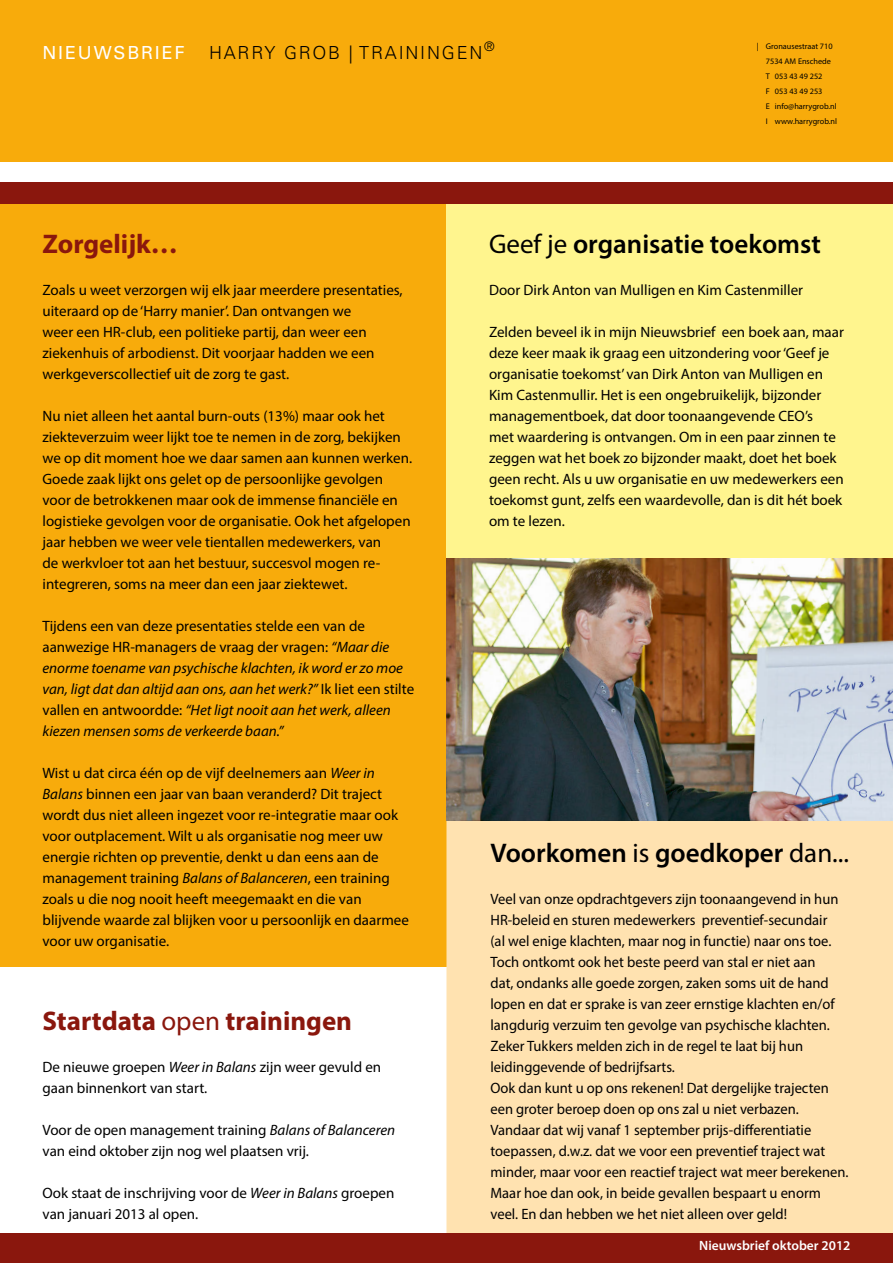
<style>
.page{position:relative;width:893px;height:1263px;background:#fff}
.page>*{position:absolute;margin:0;border:0;box-sizing:border-box;transform-origin:0 0}
.t1{font:600 27px "Myriad Pro";color:#000}
.t2{font:700 27px "Myriad Pro";color:#8a170d}
.t3{font:300 18px "Univers LT Std";letter-spacing:.1em;color:#000}
.t4{font:18px "Univers LT Std";letter-spacing:.1em;color:#fff}
.t5{font:15px/21px "Myriad Pro";color:#000}
.t6{font:italic 15px/21px "Myriad Pro";color:#000}
.t7{font:600 13.5px "Myriad Pro";color:#fff}
.t8{font:8.25px/15px "Myriad Pro";color:#000}
.s1{font-style:normal}
.s2{font-style:italic}
.s3{font-weight:400}
</style>
<div class="page">
<div style="left:0;top:0;width:893px;height:162px;background:#f8ab0b"></div>
<div style="left:0;top:204px;width:446px;height:784px;background:#f8ab0b"></div>
<div style="left:0;top:967px;width:446px;height:266px;background:#fff"></div>
<div style="left:446px;top:199px;width:447px;height:474px;background:#fff58e"></div>
<div style="left:0;top:183px;width:893px;height:21px;background:#8a170d"></div>
<div style="left:446px;top:820px;width:447px;height:413px;background:#ffe2b0"></div>
<img style="left:446px;top:558px;width:447px;height:262px">
<div style="left:0;top:1233px;width:893px;height:30px;background:#8a170d"></div>
<p class="t4" style="left:43px;top:42px;width:144px">NIEUWSBRIEF</p>
<p class="t3" style="left:209px;top:42px;width:287px">HARRY GROB | TRAININGEN<sup>®</sup></p>
<p class="t8" style="left:766px;top:38px;width:73px;text-indent:-9px">| Gronausestraat 710<br>7534 AM Enschede<br>T 053 43 49 252<br>F 053 43 49 253<br>E info@harrygrob.nl<br>I www.harrygrob.nl</p>
<h1 class="t2" style="left:43px;top:226px;width:137px">Zorgelijk…</h1>
<p class="t5" style="left:43px;top:279px;width:362px">Zoals u weet verzorgen wij elk jaar meerdere presentaties, uiteraard op de ‘Harry manier’. Dan ontvangen we<br>weer een HR-club, een politieke partij, dan weer een ziekenhuis of arbodienst. Dit voorjaar hadden we een werkgeverscollectief uit de zorg te gast.</p>
<p class="t5" style="left:43px;top:405px;width:371px">Nu niet alleen het aantal burn-outs (13%) maar ook het ziekteverzuim weer lijkt toe te nemen in de zorg, bekijken we op dit moment hoe we daar samen aan kunnen werken.<br>Goede zaak lijkt ons gelet op de persoonlijke gevolgen voor de betrokkenen maar ook de immense financiële en logistieke gevolgen voor de organisatie. Ook het afgelopen jaar hebben we weer vele tientallen medewerkers, van<br>de werkvloer tot aan het bestuur, succesvol mogen re&shy;integreren, soms na meer dan een jaar ziektewet.</p>
<p class="t6" style="left:43px;top:615px;width:373px"><span class="s1">Tijdens een van deze presentaties stelde een van de aanwezige HR-managers de vraag der vragen:</span> “Maar die enorme toename van psychische klachten, ik word er zo moe van, ligt dat dan altijd aan ons, aan het werk?” <span class="s1">Ik liet een stilte vallen en antwoordde:</span> “Het ligt nooit aan het werk, alleen kiezen mensen soms de verkeerde baan.”</p>
<p class="t5" style="left:43px;top:762px;width:368px">Wist u dat circa één op de vijf deelnemers aan <span class="s2">Weer in Balans</span> binnen een jaar van baan veranderd? Dit traject wordt dus niet alleen ingezet voor re-integratie maar ook voor outplacement. Wilt u als organisatie nog meer uw energie richten op preventie, denkt u dan eens aan de management training <span class="s2">Balans of Balanceren</span>, een training zoals u die nog nooit heeft meegemaakt en die van blijvende waarde zal blijken voor u persoonlijk en daarmee voor uw organisatie.</p>
<h1 class="t2" style="left:43px;top:1003px;width:311px">Startdata <span class="s3">open</span> trainingen</h1>
<p class="t5" style="left:43px;top:1056px;width:340px">De nieuwe groepen <span class="s2">Weer in Balans</span> zijn weer gevuld en gaan binnenkort van start.</p>
<p class="t5" style="left:43px;top:1119px;width:354px">Voor de open management training <span class="s2">Balans of Balanceren </span>van eind oktober zijn nog wel plaatsen vrij.</p>
<p class="t5" style="left:43px;top:1182px;width:353px">Ook staat de inschrijving voor de <span class="s2">Weer in Balans</span> groepen van januari 2013 al open.</p>
<h1 class="t1" style="left:489px;top:227px;width:333px"><span class="s3">Geef je</span> organisatie toekomst</h1>
<p class="t5" style="left:489px;top:279px;width:316px">Door Dirk Anton van Mulligen en Kim Castenmiller</p>
<p class="t5" style="left:489px;top:321px;width:356px">Zelden beveel ik in mijn Nieuwsbrief een boek aan, maar deze keer maak ik graag een uitzondering voor ‘Geef je organisatie toekomst’ van Dirk Anton van Mulligen en Kim Castenmullir. Het is een ongebruikelijk, bijzonder managementboek, dat door toonaangevende CEO’s<br>met waardering is ontvangen. Om in een paar zinnen te zeggen wat het boek zo bijzonder maakt, doet het boek geen recht. Als u uw organisatie en uw medewerkers een toekomst gunt, zelfs een waardevolle, dan is dit hét boek om te lezen.</p>
<h1 class="t1" style="left:490px;top:836px;width:360px">Voorkomen <span class="s3">is</span> goedkoper <span class="s3">dan...</span></h1>
<p class="t5" style="left:490px;top:888px;width:360px">Veel van onze opdrachtgevers zijn toonaangevend in hun HR-beleid en sturen medewerkers preventief-secundair<br>(al wel enige klachten, maar nog in functie) naar ons toe.<br>Toch ontkomt ook het beste peerd van stal er niet aan<br>dat, ondanks alle goede zorgen, zaken soms uit de hand lopen en dat er sprake is van zeer ernstige klachten en/of langdurig verzuim ten gevolge van psychische klachten.<br>Zeker Tukkers melden zich in de regel te laat bij hun leidinggevende of bedrijfsarts.<br>Ook dan kunt u op ons rekenen! Dat dergelijke trajecten een groter beroep doen op ons zal u niet verbazen.<br>Vandaar dat wij vanaf 1 september prijs-differentiatie toepassen, d.w.z. dat we voor een preventief traject wat minder, maar voor een reactief traject wat meer berekenen.<br>Maar hoe dan ook, in beide gevallen bespaart u enorm veel. En dan hebben we het niet alleen over geld!</p>
<p class="t7" style="left:699px;top:1236px;width:153px">Nieuwsbrief oktober 2012</p>
</div>
